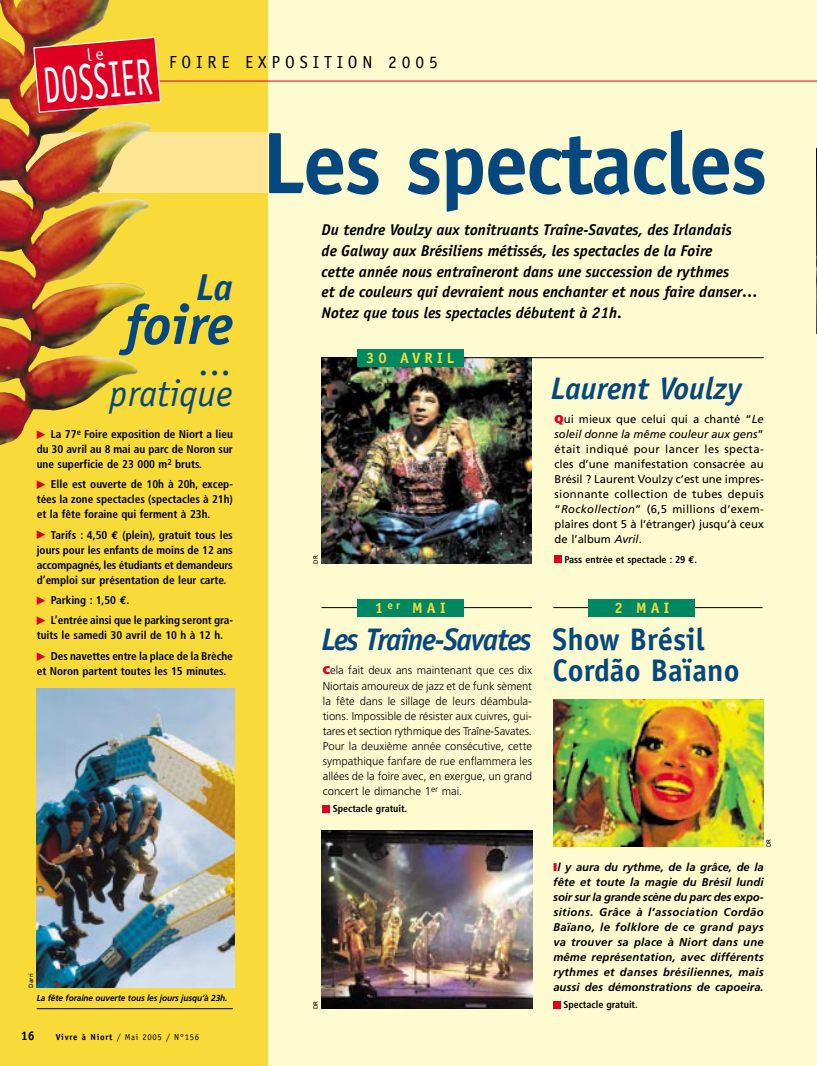
<style>
.page{position:relative;width:817px;height:1066px;background:#fff}
.page>*{position:absolute;margin:0;border:0;box-sizing:border-box;transform-origin:0 0}
.t1{font:700 87.5px "Officina Sans";letter-spacing:-.03em;color:#05487f}
.t2{font:italic 700 56.25px "Officina Sans";letter-spacing:-.01em;color:#05487f}
.t3{font:51.25px "Officina Sans";color:#fff;scale:.6 1}
.t4{font:italic 37.5px/31.2px "Officina Sans";color:#05487f;text-align:right}
.t5{font:italic 700 37.5px "Officina Sans";color:#05487f}
.t6{font:700 31.25px/31.2px "Officina Sans";color:#05487f}
.t7{font:italic 700 31.25px "Officina Sans";letter-spacing:-.045em;color:#05487f;scale:.96 1}
.t8{font:italic 700 31.25px "Officina Sans";color:#05487f}
.t9{font:17.5px "Officina Sans";letter-spacing:.28em;color:#000}
.t10{font:italic 700 15.62px/20.6px "Officina Sans";color:#000}
.t11{font:700 15px "Officina Sans";letter-spacing:.28em;color:#f8da39}
.t12{font:700 12.5px "Officina Sans";color:#000}
.t13{font:700 condensed 11.25px/15px "Frutiger";color:#000;text-align:justify}
.t14{font:300 11.25px/15px "Frutiger";color:#000;text-align:justify}
.t15{font:italic 700 11.25px/15px "Frutiger";letter-spacing:.005em;color:#000;text-align:justify}
.t16{font:11.25px/15px "Frutiger";color:#000;text-align:justify}
.t17{font:700 condensed 10px "Frutiger";color:#000}
.t18{font:italic 700 8.75px "Frutiger";letter-spacing:-.01em;color:#000;scale:.95 1}
.t19{font:8.75px "Officina Sans";letter-spacing:.075em;color:#000}
.t20{font:6.25px "Frutiger";color:#000}
.s1{font-weight:900;color:#df0024}
.s2{font-style:italic}
.s3{font-family:"Euro Mono";font-stretch:normal}
.s4{font-family:"Universal Newswith Comm Pi";font-weight:400;font-stretch:normal;font-size:8.75px;color:#df0024}
.s5{font-weight:700}
.s6{font-weight:900;font-style:normal;color:#df0024}
</style>
<div class="page">
<hr style="left:816px;top:0;width:1px;height:1065px;background:#fffbd0">
<img style="left:816px;top:149px;width:1px;height:184px">
<img style="left:0;top:0;width:816px;height:1065px">
<svg style="left:32px;top:36px;width:130px;height:77px;background:#dc2930"></svg>
<h3 class="t3" style="left:42px;top:66px;width:183px;rotate:-5deg">DOSSIER</h3>
<h3 class="t9" style="left:169px;top:56px;width:270px">FOIRE EXPOSITION 2005</h3>
<h1 class="t1" style="left:261px;top:130px;width:507px">Les spectacles</h1>
<p class="t10" style="left:321px;top:221px;width:438px">Du tendre Voulzy aux tonitruants Traîne-Savates, des Irlandais<br>de Galway aux Brésiliens métissés, les spectacles de la Foire<br>cette année nous entraîneront dans une succession de rythmes<br>et de couleurs qui devraient nous enchanter et nous faire danser… Notez que tous les spectacles débutent à 21h.</p>
<h3 class="t5" style="left:196px;top:273px;width:38px">La</h3>
<h2 class="t2" style="left:124px;top:303px;width:110px">foire</h2>
<h3 class="t4" style="left:110px;top:350px;width:124px">... pratique</h3>
<h3 class="t8" style="left:550px;top:376px;width:192px">Laurent Voulzy</h3>
<p class="t16" style="left:554px;top:412px;width:210px"><span class="s1">Q</span>ui mieux que celui qui a chanté “<span class="s2">Le soleil donne la même couleur aux gens</span>” était indiqué pour lancer les specta&shy;cles d’une manifestation consacrée au Brésil ? Laurent Voulzy c’est une impres&shy;sionnante collection de tubes depuis “<span class="s2">Rockollection</span>” (6,5 millions d’exem&shy;plaires dont 5 à l’étranger) jusqu’à ceux de l’album <span class="s2">Avril</span>.</p>
<p class="t17" style="left:564px;top:555px;width:134px">Pass entrée et spectacle : 29 <span class="s3">€</span>.</p>
<h3 class="t11" style="left:366px;top:352px;width:90px">30 AVRIL</h3>
<p class="t13" style="left:37px;top:427px;width:197px"><span class="s4">-</span> La 77<sup>e</sup> Foire exposition de Niort a lieu du 30 avril au 8 mai au parc de Noron sur une superficie de 23 000 m<sup>2</sup> bruts.</p>
<p class="t13" style="left:37px;top:477px;width:197px"><span class="s4">-</span> Elle est ouverte de 10h à 20h, excep&shy;tées la zone spectacles (spectacles à 21h) et la fête foraine qui ferment à 23h.</p>
<p class="t13" style="left:37px;top:528px;width:197px"><span class="s4">-</span> Tarifs : 4,50 <span class="s3">€</span> (plein), gratuit tous les jours pour les enfants de moins de 12 ans accompagnés, les étudiants et demandeurs d’emploi sur présentation de leur carte.</p>
<p class="t13" style="left:37px;top:593px;width:94px"><span class="s4">-</span> Parking : 1,50 <span class="s3">€</span>.</p>
<p class="t13" style="left:37px;top:613px;width:198px"><span class="s4">-</span> L’entrée ainsi que le parking seront gra&shy;tuits le samedi 30 avril de 10 h à 12 h.</p>
<p class="t13" style="left:37px;top:649px;width:197px"><span class="s4">-</span> Des navettes entre la place de la Brèche et Noron partent toutes les 15 minutes.</p>
<p class="t20" style="left:313px;top:563px;width:10px;rotate:-90deg">DR</p>
<h3 class="t11" style="left:614px;top:601px;width:56px">2 MAI</h3>
<h3 class="t11" style="left:374px;top:602px;width:72px">1<sup>er</sup> MAI</h3>
<h3 class="t6" style="left:552px;top:626px;width:188px">Show Brésil<br>Cordão Baïano</h3>
<h3 class="t7" style="left:321px;top:627px;width:220px">Les Traîne-Savates</h3>
<p class="t14" style="left:323px;top:663px;width:211px"><span class="s1">C</span>ela fait deux ans maintenant que ces dix Niortais amoureux de jazz et de funk sèment la fête dans le sillage de leurs déambula&shy;tions. Impossible de résister aux cuivres, gui&shy;tares et section rythmique des Traîne-Savates.<br>Pour la deuxième année consécutive, cette sympathique fanfare de rue enflammera les allées de la foire avec, en exergue, un grand concert le dimanche 1<sup>er</sup> mai.</p>
<p class="t17" style="left:333px;top:804px;width:76px">Spectacle gratuit.</p>
<p class="t20" style="left:28px;top:987px;width:16px;rotate:-90deg">Darri</p>
<p class="t18" style="left:37px;top:994px;width:202px">La fête foraine ouverte tous les jours jusqu’à 23h.</p>
<p class="t12" style="left:21px;top:1030px;width:15px">16</p>
<p class="t19" style="left:56px;top:1033px;width:145px"><span class="s5">Vivre à Niort</span> / Mai 2005 / N°156</p>
<p class="t20" style="left:313px;top:1008px;width:10px;rotate:-90deg">DR</p>
<p class="t20" style="left:765px;top:846px;width:10px;rotate:-90deg">DR</p>
<p class="t15" style="left:553px;top:859px;width:212px"><span class="s6">I</span>l y aura du rythme, de la grâce, de la fête et toute la magie du Brésil lundi soir sur la grande scène du parc des expo&shy;sitions. Grâce à l’association Cordão Baïano, le folklore de ce grand pays va trouver sa place à Niort dans une même représentation, avec différents rythmes et danses brésiliennes, mais aussi des démonstrations de capoeira.</p>
<p class="t17" style="left:563px;top:1000px;width:76px">Spectacle gratuit.</p>
</div>
